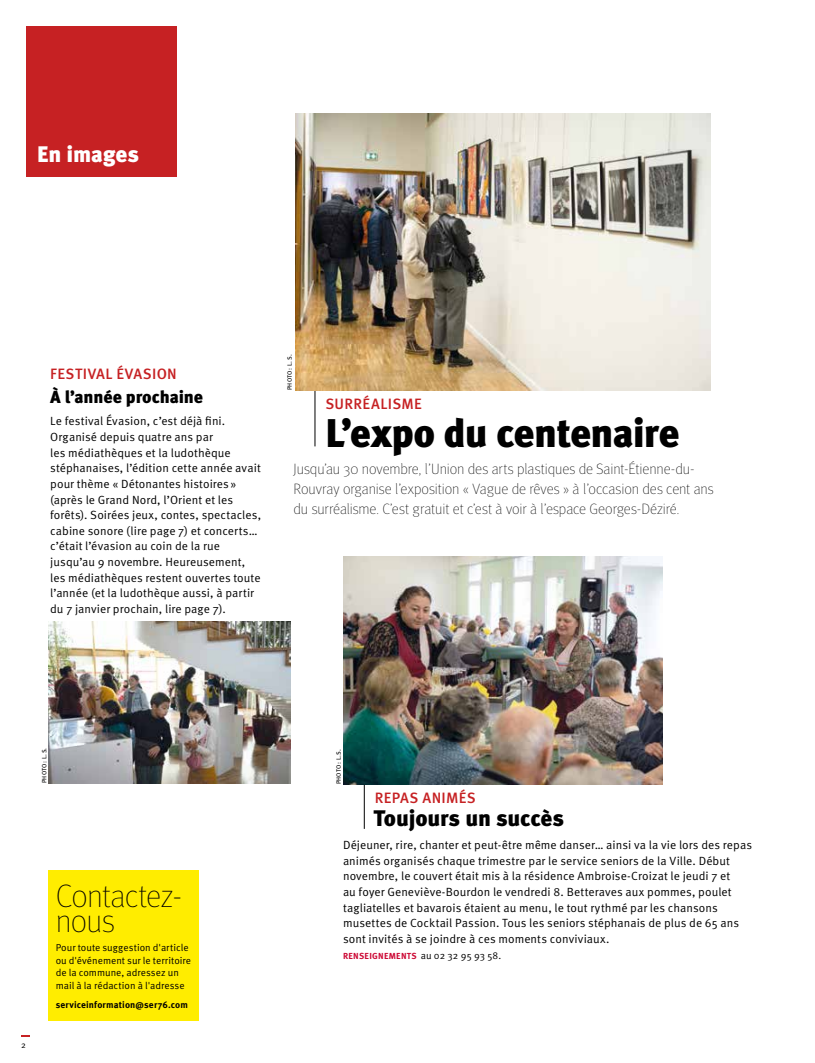
<style>
.page{position:relative;width:815px;height:1063px;background:#fff}
.page>*{position:absolute;margin:0;border:0;box-sizing:border-box;transform-origin:0 0}
.t1{font:900 40px "Meta Pro";letter-spacing:-.025em;color:#000}
.t2{font:100 32.5px/25px "Meta Pro";letter-spacing:-.02em;color:#000}
.t3{font:900 22.5px "Meta Pro";letter-spacing:-.01em;color:#000}
.t4{font:900 22.5px "Meta Pro";letter-spacing:-.005em;color:#fff}
.t5{font:900 17.5px "Meta Pro";letter-spacing:-.01em;color:#000}
.t6{font:100 15px/20px "Meta Pro";letter-spacing:-.005em;color:#000}
.t7{font:500 15px "Meta Pro";letter-spacing:.02em;color:#c62123}
.t8{font:11.88px/15.6px "Meta Pro Norm";letter-spacing:.005em;color:#000}
.t9{font:10px/12.5px "Meta Pro Norm";color:#000}
.t10{font:700 9.38px "Meta Pro";letter-spacing:.015em;color:#000}
.t11{font:700 8.75px "Meta Pro";letter-spacing:.035em;color:#cc0935}
.t12{font:8.75px "Meta Pro Norm";color:#000}
.t13{font:6.25px "Meta Pro";letter-spacing:.04em;color:#000}
.s1{font-family:"Meta Pro Norm";font-weight:400;font-size:10px;color:#000}
</style>
<div class="page">
<svg style="left:22px;top:1035px;width:8px;height:2px"></svg>
<div style="left:27px;top:27px;width:150px;height:150px;background:#c62123"></div>
<hr style="left:315px;top:331px;width:1px;height:115px;background:#000">
<img style="left:296px;top:114px;width:414px;height:276px">
<img style="left:49px;top:622px;width:242px;height:161px">
<div style="left:49px;top:870px;width:150px;height:150px;background:#ffed00"></div>
<hr style="left:364px;top:725px;width:1px;height:104px;background:#000">
<img style="left:344px;top:556px;width:319px;height:229px">
<h3 class="t4" style="left:37px;top:137px;width:104px">En images</h3>
<p class="t7" style="left:50px;top:362px;width:128px">FESTIVAL ÉVASION</p>
<h3 class="t5" style="left:50px;top:383px;width:154px">À l’année prochaine</h3>
<p class="t8" style="left:50px;top:413px;width:212px">Le festival Évasion, c’est déjà fini.<br>Organisé depuis quatre ans par<br>les médiathèques et la ludothèque stéphanaises, l’édition cette année avait pour thème « Détonantes histoires» (après le Grand Nord, l’Orient et les forêts). Soirées jeux, contes, spectacles, cabine sonore (lire page 7) et concerts… c’était l’évasion au coin de la rue jusqu’au 9 novembre. Heureusement, les médiathèques restent ouvertes toute l’année (et la ludothèque aussi, à partir du 7 janvier prochain, lire page 7).</p>
<p class="t13" style="left:285px;top:390px;width:37px;rotate:-90deg">PHOTO: L.S.</p>
<p class="t7" style="left:325px;top:392px;width:98px">SURRÉALISME</p>
<h1 class="t1" style="left:325px;top:402px;width:356px">L’expo du centenaire</h1>
<p class="t6" style="left:294px;top:459px;width:422px">Jusqu’au 30 novembre, l’Union des arts plastiques de Saint-Étienne-du-<br>Rouvray organise l’exposition « Vague de rêves » à l’occasion des cent ans du surréalisme. C’est gratuit et c’est à voir à l’espace Georges-Déziré.</p>
<p class="t13" style="left:39px;top:783px;width:37px;rotate:-90deg">PHOTO: L.S.</p>
<p class="t12" style="left:21px;top:1039px;width:6px">2</p>
<h2 class="t2" style="left:56px;top:882px;width:128px">Contactez&shy;nous</h2>
<p class="t9" style="left:56px;top:941px;width:137px">Pour toute suggestion d'article ou d'événement sur le territoire de la commune, adressez un mail à la rédaction à l'adresse</p>
<p class="t10" style="left:56px;top:998px;width:134px">serviceinformation@ser76.com</p>
<p class="t13" style="left:334px;top:784px;width:37px;rotate:-90deg">PHOTO: L.S.</p>
<p class="t7" style="left:375px;top:786px;width:103px">REPAS ANIMÉS</p>
<h3 class="t3" style="left:373px;top:801px;width:192px">Toujours un succès</h3>
<p class="t8" style="left:343px;top:837px;width:411px">Déjeuner, rire, chanter et peut-être même danser… ainsi va la vie lors des repas animés organisés chaque trimestre par le service seniors de la Ville. Début novembre, le couvert était mis à la résidence Ambroise-Croizat le jeudi 7 et<br>au foyer Geneviève-Bourdon le vendredi 8. Betteraves aux pommes, poulet tagliatelles et bavarois étaient au menu, le tout rythmé par les chansons musettes de Cocktail Passion. Tous les seniors stéphanais de plus de 65 ans sont invités à se joindre à ces moments conviviaux.</p>
<p class="t11" style="left:343px;top:949px;width:160px">RENSEIGNEMENTS <span class="s1">au 02 32 95 93 58.</span></p>
</div>
